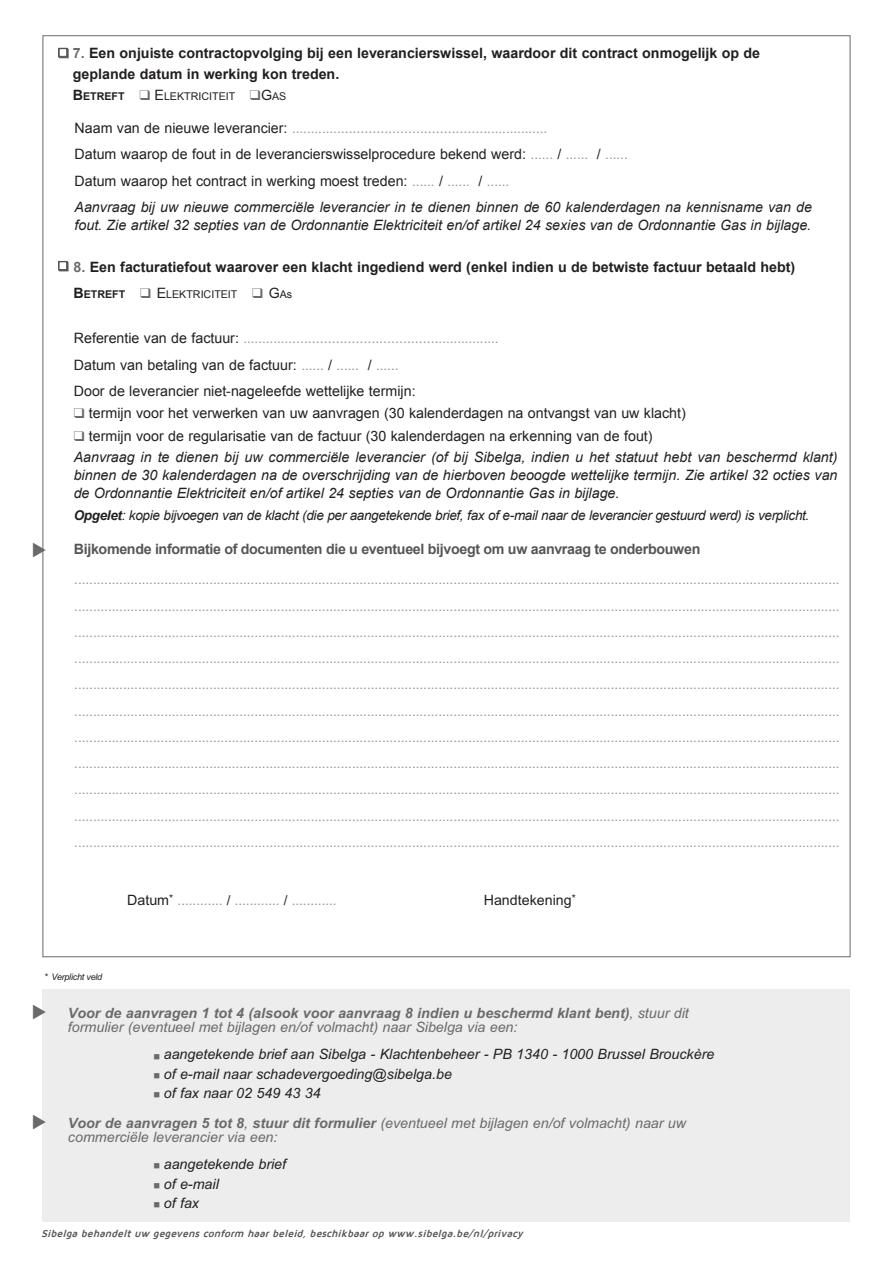
<style>
.page{position:relative;width:893px;height:1263px;background:#fff}
.page>*{position:absolute;margin:0;border:0;box-sizing:border-box;transform-origin:0 0}
.t1{font:italic 14.25px/19.8px "Arial";color:#231f20}
.t2{font:14.25px/26.5px "Arial";color:#231f20}
.t3{font:italic 14.25px/14.1px "Arial";color:#696a6c}
.t4{font:700 14.25px/20.9px "Arial";color:#231f20}
.t5{font:700 14.25px "Arial";letter-spacing:-.02em;color:#555658}
.t6{font:13.5px/26.2px "Arial";color:#939598;text-align:justify}
.t7{font:italic 13.5px "Arial";letter-spacing:-.025em;color:#231f20}
.t8{font:10.65px "Arial";color:#231f20}
.t9{font:italic 700 10.5px "Maven Pro";color:#555658}
.t10{font:italic 9px "Arial";letter-spacing:-.03em;color:#231f20}
.s1{color:#555658}
.s2{color:#696a6c}
.s3{font-weight:700;font-size:14.25px}
.s4{font-weight:700}
.s5{font-size:14.25px}
.s6{font-size:13.5px;color:#939598}
.s7{color:#939598}
.s8{font-style:normal}
.s9{font-size:14.25px;color:#231f20}
.s10{color:#231f20}
</style>
<div class="page">
<div style="left:42px;top:990px;width:808px;height:232px;background:#ededee"></div>
<svg style="left:42px;top:543px;width:2px;height:15px"></svg>
<p class="t4" style="left:73px;top:43px;width:689px;text-indent:-15px"><span class="s1">❑</span> <span class="s2">7</span><span class="s2">.</span> Een onjuiste contractopvolging bij een leverancierswissel, waardoor dit contract onmogelijk op de geplande datum in werking kon treden.</p>
<p class="t8" style="left:73px;top:93px;width:215px"><span class="s3">B</span><span class="s4">ETREFT</span> <span class="s2">❑</span> <span class="s5">E</span>LEKTRICITEIT <span class="s2">❑</span><span class="s5">G</span>AS</p>
<p class="t2" style="left:75px;top:115px;width:555px">Naam van de nieuwe leverancier: <span class="s6">.............</span><span class="s7">.....................................</span><span class="s6">................<br></span>Datum waarop de fout in de leverancierswisselprocedure bekend werd: <span class="s6">......</span> / <span class="s6">......</span> / <span class="s6">......<br></span>Datum waarop het contract in werking moest treden: <span class="s6">......</span> / <span class="s6">......</span> / <span class="s6">......</span></p>
<p class="t1" style="left:75px;top:199px;width:739px;line-height:17.4px">Aanvraag bij uw nieuwe commerciële leverancier in te dienen binnen de 60 kalenderdagen na kennisname van de fout. Zie artikel 32 septies van de Ordonnantie Elektriciteit en/of artikel 24 sexies van de Ordonnantie Gas in bijlage.</p>
<p class="t4" style="left:58px;top:257px;width:739px"><span class="s1">❑</span> <span class="s2">8</span><span class="s2">.</span> Een facturatiefout waarover een klacht ingediend werd (enkel indien u de betwiste factuur betaald hebt)</p>
<p class="t8" style="left:74px;top:287px;width:220px"><span class="s3">B</span><span class="s4">ETREFT</span> <span class="s2">❑</span> <span class="s5">E</span>LEKTRICITEIT <span class="s2">❑</span> <span class="s5">G</span>As</p>
<p class="t2" style="left:74px;top:325px;width:426px">Referentie van de factuur: <span class="s6">.............</span><span class="s7">.....................................</span><span class="s6">................<br></span>Datum van betaling van de factuur: <span class="s6">......</span> / <span class="s6">......</span> / <span class="s6">......<br></span>Door de leverancier niet-nageleefde wettelijke termijn:</p>
<p class="t2" style="left:74px;top:400px;width:614px"><span class="s2">❑</span> termijn voor het verwerken van uw aanvragen (30 kalenderdagen na ontvangst van uw klacht)</p>
<p class="t1" style="left:74px;top:425px;width:765px;line-height:21.8px"><span class="s2">❑</span> <span class="s8">termijn voor de regularisatie van de factuur (30 kalenderdagen na erkenning van de fout)<br></span>Aanvraag in te dienen bij uw commerciële leverancier (of bij Sibelga, indien u het statuut hebt van beschermd klant)</p>
<p class="t1" style="left:74px;top:467px;width:765px;line-height:17.4px">binnen de 30 kalenderdagen na de overschrijding van de hierboven beoogde wettelijke termijn. Zie artikel 32 octies van de Ordonnantie Elektriciteit en/of artikel 24 septies van de Ordonnantie Gas in bijlage.</p>
<p class="t7" style="left:74px;top:506px;width:737px"><span class="s4">Opgelet</span>: kopie bijvoegen van de klacht (die per aangetekende brief, fax of e-mail naar de leverancier gestuurd werd) is verplicht.</p>
<p class="t5" style="left:74px;top:540px;width:628px">Bijkomende informatie of documenten die u eventueel bijvoegt om uw aanvraag te onderbouwen</p>
<p class="t6" style="left:74px;top:568px;width:767px">............................................................................................................................................................................................................ ............................................................................................................................................................................................................ ............................................................................................................................................................................................................ ............................................................................................................................................................................................................ ............................................................................................................................................................................................................ ............................................................................................................................................................................................................ ............................................................................................................................................................................................................ ............................................................................................................................................................................................................ ............................................................................................................................................................................................................</p>
<p class="t6" style="left:74px;top:804px;width:767px">............................................................................................................................................................................................................ ............................................................................................................................................................................................................</p>
<p class="t6" style="left:127px;top:888px;width:211px"><span class="s9">Datum</span><sup>*</sup> ............ <span class="s10">/</span> ............ <span class="s10">/</span> ............</p>
<p class="t2" style="left:484px;top:888px;width:94px">Handtekening<sup>*</sup></p>
<p class="t10" style="left:44px;top:973px;width:60px">* Verplicht veld</p>
<p class="t3" style="left:68px;top:1007px;width:622px"><span class="s4">Voor de aanvragen 1 tot 4 (alsook voor aanvraag 8 indien u beschermd klant bent)</span>, stuur dit formulier (eventueel met bijlagen en/of volmacht) naar Sibelga via een:</p>
<p class="t1" style="left:164px;top:1045px;width:552px">aangetekende brief aan Sibelga - Klachtenbeheer - PB 1340 - 1000 Brussel Brouckère of e-mail naar schadevergoeding@sibelga.be<br>of fax naar 02 549 43 34</p>
<p class="t3" style="left:68px;top:1117px;width:620px"><span class="s4">Voor de aanvragen 5 tot 8</span>, <span class="s4">stuur dit formulier</span> (eventueel met bijlagen en/of volmacht) naar uw commerciële leverancier via een:</p>
<p class="t1" style="left:164px;top:1155px;width:124px">aangetekende brief of e-mail<br>of fax</p>
<p class="t9" style="left:41px;top:1227px;width:486px">Sibelgabehandeltuw gegevensconform haarbeleid,beschikbaaropwww.sibelga.be/nl/privacy</p>
</div>
